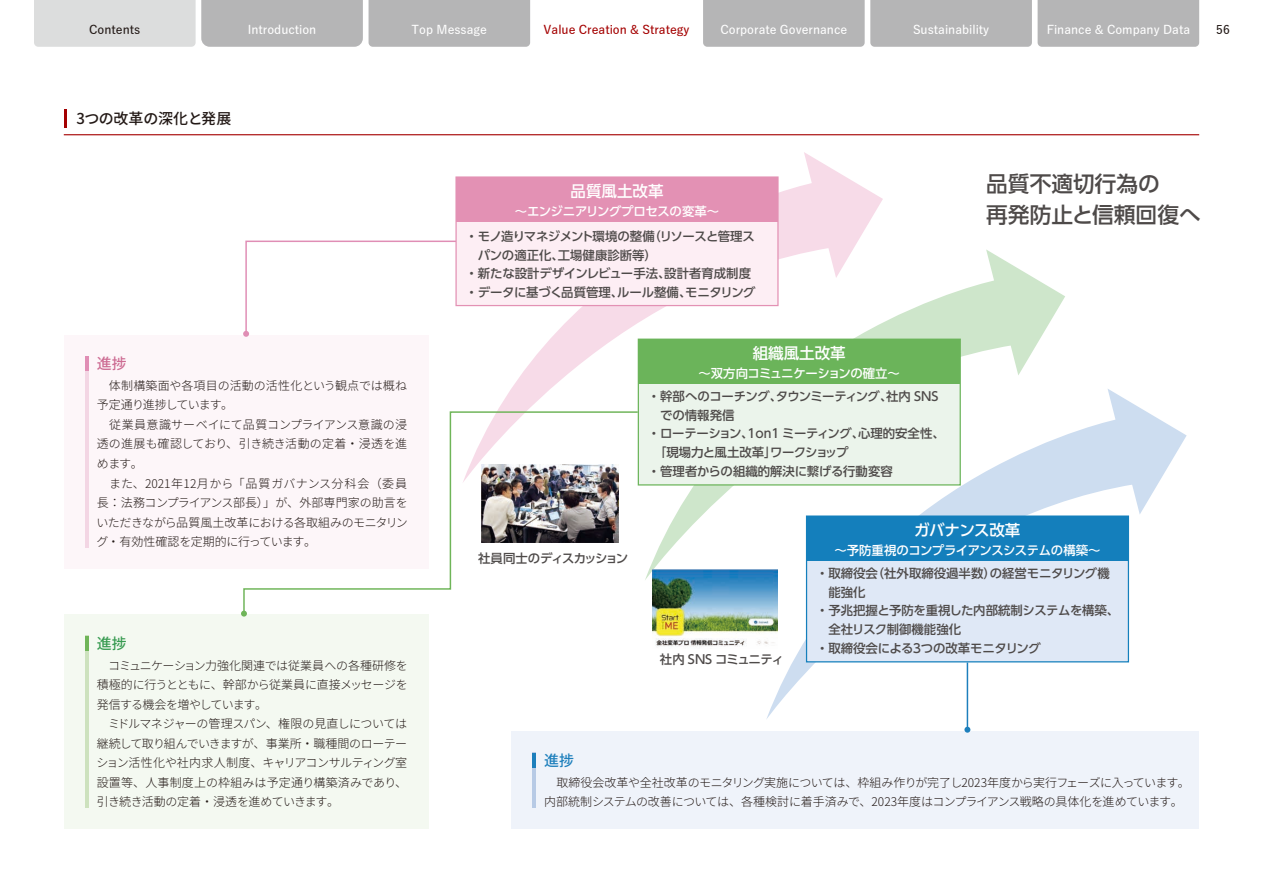
<style>
.page{position:relative;width:1263px;height:893px;background:#fff}
.page>*{position:absolute;margin:0;border:0;box-sizing:border-box;transform-origin:0 0}
.t1{font:500 21.75px/31px "UD Shin Go Pro";color:#4e4a49}
.t2{font:500 15.45px "UD Shin Go Pro";color:#fff}
.t3{font:500 15.45px "UD Shin Go Pro";letter-spacing:-.025em;color:#fff}
.t4{font:500 15px "Noto Sans CJ Kjp";letter-spacing:-.02em;color:#231916}
.t5{font:500 15px "Noto Sans CJ Kjp";color:#cd6c93}
.t6{font:500 15px "Noto Sans CJ Kjp";color:#389b51}
.t7{font:500 15px "Noto Sans CJ Kjp";color:#1d7fbc}
.t8{font:500 12.45px "UD Shin Go Pro";letter-spacing:-.01em;color:#4e4a49}
.t9{font:500 12.45px "UD Shin Go Pro";letter-spacing:-.03em;color:#fff}
.t10{font:500 12.45px "UD Shin Go Pro";letter-spacing:-.05em;color:#4e4a49}
.t11{font:500 12.45px "UD Shin Go Pro";letter-spacing:-.035em;color:#4e4a49}
.t12{font:500 12.45px "UD Shin Go Pro";letter-spacing:-.045em;color:#4e4a49}
.t13{font:500 12.45px "UD Shin Go Pro";letter-spacing:-.085em;color:#4e4a49}
.t14{font:300 12px/19.5px "Noto Sans CJ Kjp";letter-spacing:-.015em;color:#231916}
.t15{font:600 12px "Yu Go Pr 6 N";color:#fff}
.t16{font:600 12px "Yu Go Pr 6 N";color:#a40001}
.t17{font:600 12px "Yu Go Pr 6 N";color:#231916}
</style>
<div class="page">
<div style="left:511px;top:731px;width:688px;height:98px;background:#eff3fa"></div>
<hr style="left:64px;top:109px;width:3px;height:19px;background:#a40001">
<hr style="left:64px;top:134px;width:1135px;height:1px;background:#a40001">
<div style="left:64px;top:335px;width:364px;height:233px;background:#fdf6f9"></div>
<hr style="left:85px;top:356px;width:3px;height:191px;background:#f3d6e4">
<hr style="left:85px;top:356px;width:3px;height:15px;background:#e08eb5">
<div style="left:64px;top:614px;width:364px;height:215px;background:#f4f9f1"></div>
<hr style="left:85px;top:636px;width:3px;height:172px;background:#cde2be">
<hr style="left:85px;top:636px;width:3px;height:15px;background:#6fb559">
<hr style="left:533px;top:753px;width:3px;height:55px;background:#b7cae5">
<hr style="left:533px;top:753px;width:3px;height:14px;background:#1d7fbc">
<svg style="left:243px;top:240px;width:219px;height:97px"></svg>
<svg style="left:804px;top:152px;width:79px;height:126px"></svg>
<svg style="left:462px;top:182px;width:370px;height:229px"></svg>
<svg style="left:986px;top:249px;width:79px;height:126px"></svg>
<svg style="left:645px;top:279px;width:369px;height:301px"></svg>
<svg style="left:1108px;top:389px;width:79px;height:125px"></svg>
<svg style="left:766px;top:418px;width:369px;height:302px"></svg>
<div style="left:456px;top:177px;width:322px;height:129px;background:#fdeef4"></div>
<div style="left:455px;top:176px;width:324px;height:130px;border:1px solid #e391b4"></div>
<div style="left:456px;top:177px;width:322px;height:45px;background:#e391b4"></div>
<div style="left:638px;top:339px;width:322px;height:146px;background:#ebf4eb"></div>
<div style="left:638px;top:339px;width:323px;height:147px;border:1px solid #6bb45a"></div>
<div style="left:638px;top:339px;width:322px;height:45px;background:#6bb45a"></div>
<div style="left:806px;top:516px;width:322px;height:146px;background:#dfe8f6"></div>
<div style="left:806px;top:515px;width:323px;height:147px;border:1px solid #147fbc"></div>
<div style="left:806px;top:516px;width:322px;height:45px;background:#147fbc"></div>
<img style="left:652px;top:570px;width:126px;height:79px">
<svg style="left:243px;top:411px;width:396px;height:204px"></svg>
<svg style="left:241px;top:611px;width:6px;height:6px"></svg>
<hr style="left:967px;top:662px;width:1px;height:68px;background:#1d7fbc">
<svg style="left:964px;top:727px;width:6px;height:6px"></svg>
<div style="left:703px;top:0;width:496px;height:47px;background:#b5b5b6"></div>
<svg style="left:34px;top:0;width:329px;height:47px;background:#c9caca"></svg>
<div style="left:369px;top:0;width:161px;height:47px;background:#b5b5b6"></div>
<p class="t17" style="left:89px;top:19px;width:52px">Contents</p>
<p class="t15" style="left:248px;top:19px;width:70px">Introduction</p>
<p class="t15" style="left:412px;top:19px;width:77px">Top Message</p>
<p class="t16" style="left:544px;top:19px;width:147px">Value Creation &amp; Strategy</p>
<p class="t15" style="left:720px;top:19px;width:128px">Corporate Governance</p>
<p class="t15" style="left:913px;top:19px;width:78px">Sustainability</p>
<p class="t15" style="left:1047px;top:19px;width:145px">Finance &amp; Company Data</p>
<p class="t17" style="left:1216px;top:19px;width:15px">56</p>
<p class="t4" style="left:77px;top:110px;width:156px">3つの改革の深化と発展</p>
<p class="t5" style="left:97px;top:355px;width:31px">進捗</p>
<p class="t14" style="left:97px;top:376px;width:313px">　体制構築面や各項目の活動の活性化という観点では概ね予定通り進捗しています。<br>　従業員意識サーベイにて品質コンプライアンス意識の浸透の進展も確認しており、引き続き活動の定着・浸透を進めます。<br>　また、2021年12月から「品質ガバナンス分科会（委員長：法務コンプライアンス部長）」が、外部専門家の助言をいただきながら品質風土改革における各取組みのモニタリング・有効性確認を定期的に行っています。</p>
<p class="t6" style="left:97px;top:635px;width:31px">進捗</p>
<p class="t14" style="left:97px;top:656px;width:313px">　コミュニケーション力強化関連では従業員への各種研修を積極的に行うとともに、幹部から従業員に直接メッセージを発信する機会を増やしています。<br>　ミドルマネジャーの管理スパン、権限の見直しについては継続して取り組んでいきますが、事業所・職種間のローテーション活性化や社内求人制度、キャリアコンサルティング室設置等、人事制度上の枠組みは予定通り構築済みであり、引き続き活動の定着・浸透を進めていきます。</p>
<p class="t2" style="left:570px;top:179px;width:94px">品質風土改革</p>
<p class="t9" style="left:515px;top:201px;width:206px">～エンジニアリングプロセスの変革～</p>
<p class="t10" style="left:466px;top:226px;width:291px">・モノ造りマネジメント環境の整備（リソースと管理ス</p>
<p class="t8" style="left:478px;top:245px;width:181px">パンの適正化、工場健康診断等）</p>
<p class="t8" style="left:466px;top:263px;width:287px">・新たな設計デザインレビュー手法、設計者育成制度</p>
<p class="t8" style="left:466px;top:282px;width:292px">・データに基づく品質管理、ルール整備、モニタリング</p>
<p class="t2" style="left:753px;top:341px;width:94px">組織風土改革</p>
<p class="t9" style="left:699px;top:363px;width:203px">～双方向コミュニケーションの確立～</p>
<p class="t11" style="left:648px;top:386px;width:292px">・幹部へのコーチング、タウンミーティング、社内 SNS</p>
<p class="t8" style="left:660px;top:405px;width:76px">での情報発信</p>
<p class="t8" style="left:648px;top:424px;width:298px">・ローテーション、1on1 ミーティング、心理的安全性、</p>
<p class="t12" style="left:654px;top:442px;width:196px">「現場力と風土改革」ワークショップ</p>
<p class="t8" style="left:648px;top:461px;width:246px">・管理者からの組織的解決に繋げる行動変容</p>
<h1 class="t1" style="left:986px;top:168px;width:216px">品質不適切行為の<br>再発防止と信頼回復へ</h1>
<p class="t13" style="left:478px;top:548px;width:151px">社員同士のディスカッション</p>
<p class="t7" style="left:544px;top:752px;width:31px">進捗</p>
<p class="t10" style="left:660px;top:649px;width:125px">社内 SNS コミュニティ</p>
<p class="t3" style="left:914px;top:518px;width:108px">ガバナンス改革</p>
<p class="t9" style="left:834px;top:540px;width:267px">～予防重視のコンプライアンスシステムの構築～</p>
<p class="t8" style="left:816px;top:563px;width:295px">・取締役会（社外取締役過半数）の経営モニタリング機</p>
<p class="t8" style="left:828px;top:582px;width:39px">能強化</p>
<p class="t8" style="left:816px;top:600px;width:305px">・予兆把握と予防を重視した内部統制システムを構築、</p>
<p class="t8" style="left:828px;top:619px;width:134px">全社リスク制御機能強化</p>
<p class="t8" style="left:816px;top:638px;width:226px">・取締役会による３つの改革モニタリング</p>
<p class="t14" style="left:544px;top:773px;width:647px">　取締役会改革や全社改革のモニタリング実施については、枠組み作りが完了し2023年度から実行フェーズに入っています。内部統制システムの改善については、各種検討に着手済みで、2023年度はコンプライアンス戦略の具体化を進めています。</p>
</div>
